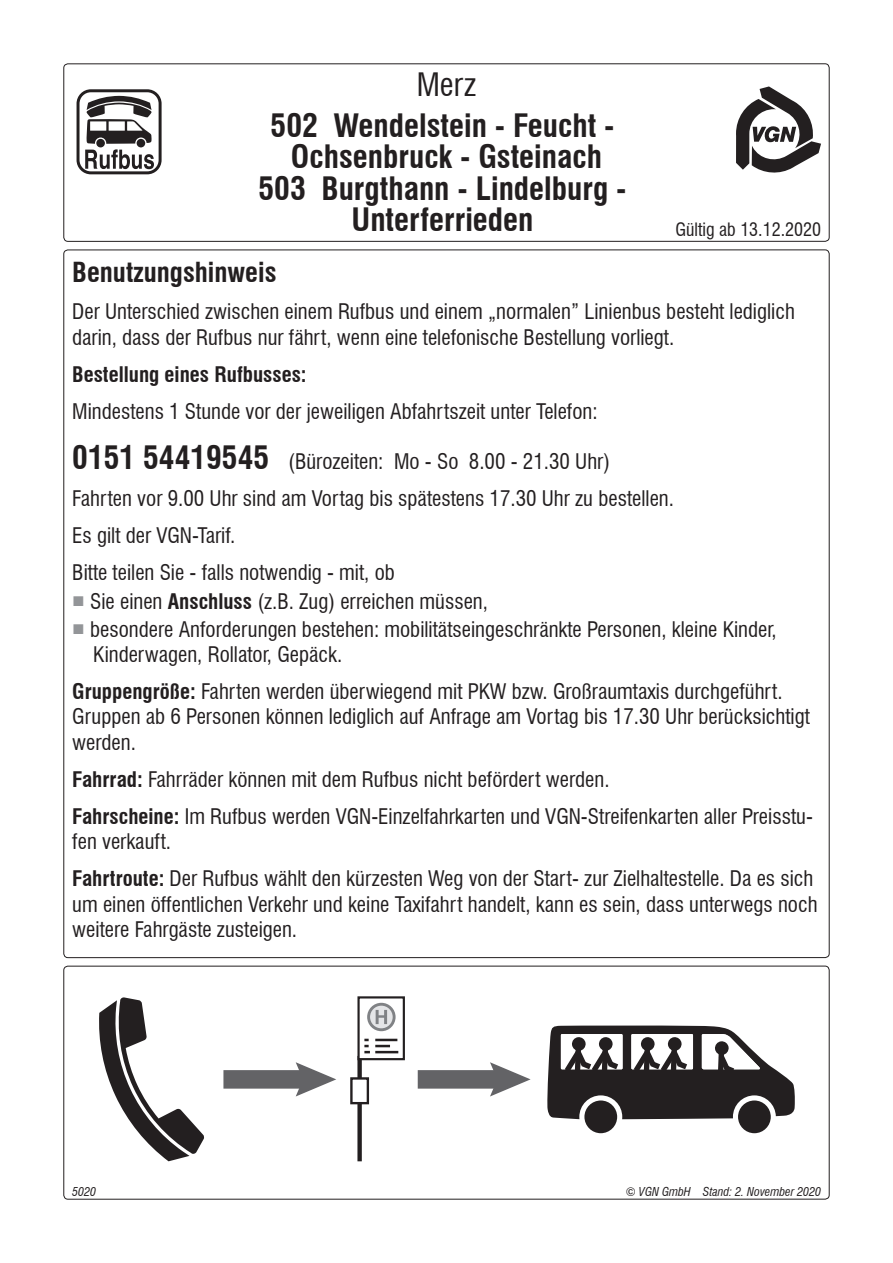
<style>
.page{position:relative;width:893px;height:1263px;background:#fff}
.page>*{position:absolute;margin:0;border:0;box-sizing:border-box;transform-origin:0 0}
.t1{font:700 condensed 31.5px/31.5px "Swiss 721 BT";color:#231f20;text-align:center}
.t2{font:condensed 31.5px "Swiss 721 BT";color:#231f20}
.t3{font:700 condensed 27px "Swiss 721 BT";color:#231f20}
.t4{font:condensed 21px/25.2px "Swiss 721 BT";color:#231f20}
.t5{font:700 condensed 21px "Swiss 721 BT";color:#231f20}
.t6{font:condensed 18px "Swiss 721 BT";color:#231f20}
.t7{font:italic condensed 12px "Swiss 721 BT";color:#231f20}
.s1{font-weight:700;font-size:31.5px}
.s2{font-family:"Arial";font-stretch:normal;color:#939598}
.s3{font-weight:700}
</style>
<div class="page">
<div style="left:63px;top:63px;width:767px;height:179px;border:1px solid #231f20;border-radius:4px"></div>
<div style="left:63px;top:966px;width:767px;height:233px;border:1px solid #231f20;border-radius:4px"></div>
<svg style="left:99px;top:997px;width:105px;height:164px"></svg>
<div style="left:357px;top:1056px;width:5px;height:105px;background:#231f20"></div>
<div style="left:359px;top:997px;width:45px;height:62px;background:#fff"></div>
<div style="left:357px;top:996px;width:48px;height:64px;border:2px solid #231f20"></div>
<svg style="left:369px;top:1004px;width:25px;height:26px"></svg>
<div style="left:367px;top:1003px;width:29px;height:28px;border:3px solid #808285;border-radius:50%"></div>
<svg style="left:376px;top:1010px;width:11px;height:14px"></svg>
<hr style="left:375px;top:1039px;width:22px;height:2px;background:#231f20">
<hr style="left:375px;top:1051px;width:23px;height:2px;background:#231f20">
<svg style="left:364px;top:1039px;width:26px;height:14px"></svg>
<div style="left:351px;top:1078px;width:17px;height:25px;background:#fff"></div>
<div style="left:350px;top:1077px;width:19px;height:27px;border:2px solid #231f20"></div>
<div style="left:223px;top:1070px;width:86px;height:18px;background:#636366"></div>
<svg style="left:296px;top:1062px;width:40px;height:34px"></svg>
<div style="left:418px;top:1070px;width:85px;height:18px;background:#636366"></div>
<svg style="left:490px;top:1062px;width:41px;height:34px"></svg>
<div style="left:738px;top:1100px;width:33px;height:33px;background:#231f20;border-radius:50%"></div>
<div style="left:584px;top:1100px;width:33px;height:33px;background:#231f20;border-radius:50%"></div>
<svg style="left:547px;top:1025px;width:248px;height:94px"></svg>
<div style="left:715px;top:1041px;width:14px;height:14px;background:#231f20;border-radius:50%"></div>
<svg style="left:736px;top:86px;width:85px;height:87px"></svg>
<div style="left:77px;top:89px;width:85px;height:85px;border:3px solid #231f20;border-radius:13px"></div>
<svg style="left:85px;top:96px;width:69px;height:73px"></svg>
<div style="left:137px;top:139px;width:8px;height:8px;background:#231f20;border-radius:50%"></div>
<div style="left:96px;top:139px;width:9px;height:8px;background:#231f20;border-radius:50%"></div>
<h1 class="t2" style="left:417px;top:66px;width:61px">Merz</h1>
<h1 class="t1" style="left:259px;top:110px;width:370px">502 Wendelstein - Feucht -<br>Ochsenbruck - Gsteinach<br>503 Burgthann - Lindelburg -<br>Unterferrieden</h1>
<p class="t6" style="left:675px;top:219px;width:147px">Gültig ab 13.12.2020</p>
<p class="t3" style="left:72px;top:256px;width:206px">Benutzungshinweis</p>
<p class="t4" style="left:72px;top:299px;width:724px">Der Unterschied zwischen einem Rufbus und einem „normalen” Linienbus besteht lediglich darin, dass der Rufbus nur fährt, wenn eine telefonische Bestellung vorliegt.</p>
<p class="t5" style="left:72px;top:362px;width:236px">Bestellung eines Rufbusses:</p>
<p class="t4" style="left:72px;top:399px;width:527px">Mindestens 1 Stunde vor der jeweiligen Abfahrtszeit unter Telefon:</p>
<p class="t4" style="left:72px;top:443px;width:603px;line-height:37.2px"><span class="s1">0151 54419545</span> (Bürozeiten: Mo - So 8.00 - 21.30 Uhr)<br>Fahrten vor 9.00 Uhr sind am Vortag bis spätestens 17.30 Uhr zu bestellen.<br>Es gilt der VGN-Tarif.<br>Bitte teilen Sie - falls notwendig - mit, ob</p>
<p class="t4" style="left:72px;top:588px;width:417px"><span class="s2">■</span> Sie einen <span class="s3">Anschluss</span> (z.B. Zug) erreichen müssen,</p>
<p class="t4" style="left:93px;top:616px;width:685px;text-indent:-21px"><span class="s2">■</span> besondere Anforderungen bestehen: mobilitätseingeschränkte Personen, kleine Kinder,<br>Kinderwagen, Rollator, Gepäck.</p>
<p class="t4" style="left:72px;top:679px;width:739px"><span class="s3">Gruppengröße:</span> Fahrten werden überwiegend mit PKW bzw. Großraumtaxis durchgeführt.<br>Gruppen ab 6 Personen können lediglich auf Anfrage am Vortag bis 17.30 Uhr berücksichtigt werden.</p>
<p class="t4" style="left:72px;top:760px;width:742px;line-height:37.2px"><span class="s3">Fahrrad:</span> Fahrräder können mit dem Rufbus nicht befördert werden.<br><span class="s3">Fahrscheine:</span> Im Rufbus werden VGN-Einzelfahrkarten und VGN-Streifenkarten aller Preisstu-</p>
<p class="t4" style="left:72px;top:823px;width:743px;line-height:37.2px">fen verkauft.<br><span class="s3">Fahrtroute:</span> Der Rufbus wählt den kürzesten Weg von der Start- zur Zielhaltestelle. Da es sich</p>
<p class="t4" style="left:72px;top:891px;width:747px">um einen öffentlichen Verkehr und keine Taxifahrt handelt, kann es sein, dass unterwegs noch weitere Fahrgäste zusteigen.</p>
<p class="t7" style="left:72px;top:1185px;width:25px">5020</p>
<p class="t7" style="left:626px;top:1185px;width:197px">© VGN GmbH Stand: 2. November 2020</p>
</div>
